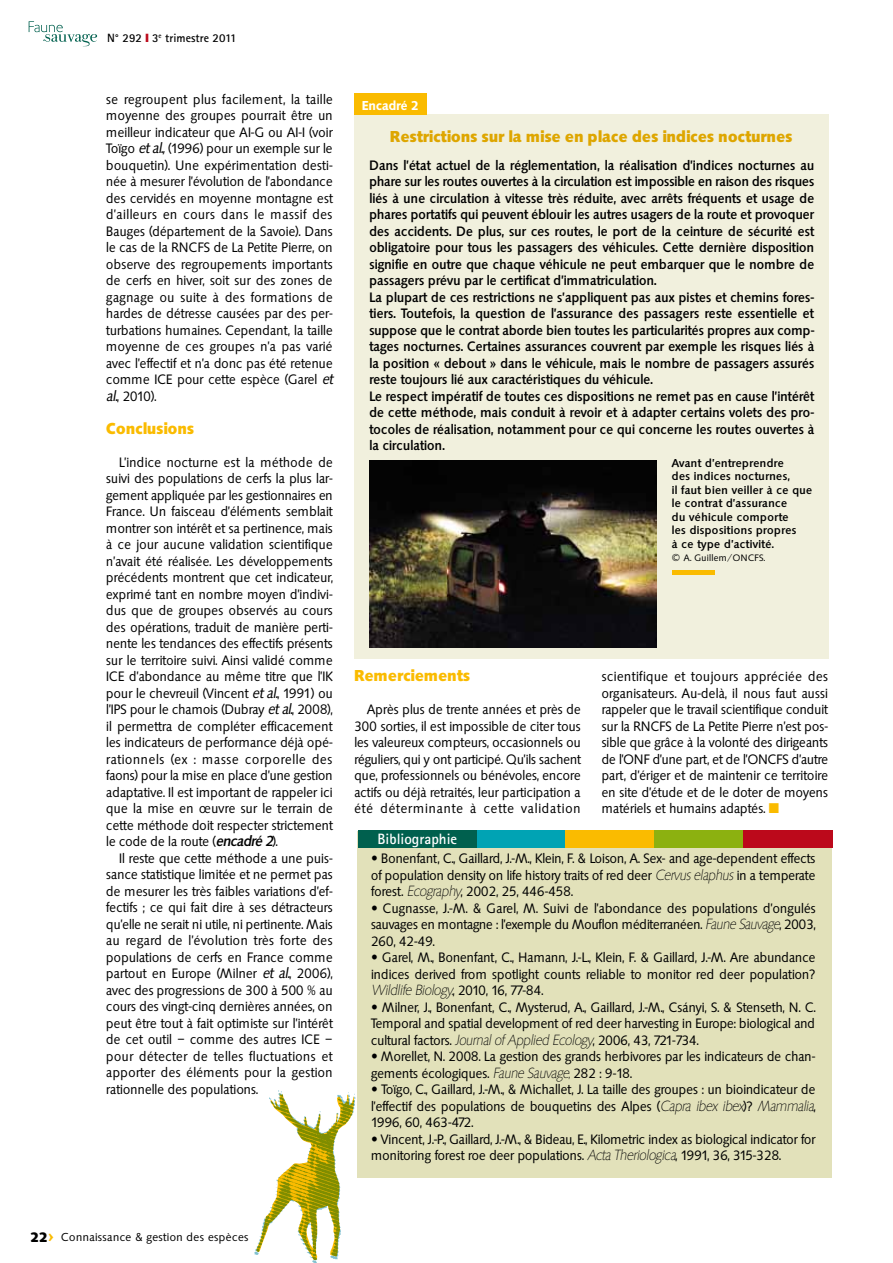
<style>
.page{position:relative;width:893px;height:1263px;background:#fff}
.page>*{position:absolute;margin:0;border:0;box-sizing:border-box;transform-origin:0 0}
.t1{font:700 16.5px "Saxony";letter-spacing:-.02em;color:#dea600;scale:.95 1}
.t2{font:700 16.5px "Saxony";letter-spacing:-.02em;color:#fabb00;scale:.95 1}
.t3{font:700 15px "Rotis Sans Serif";color:#fff}
.t4{font:14.25px/16.5px "Saxony";letter-spacing:-.025em;color:#000;text-align:justify;scale:.95 1}
.t5{font:500 14.25px/16.5px "Saxony";letter-spacing:-.02em;color:#000;scale:.95 1}
.t6{font:700 14.25px "Saxony";color:#000;scale:.95 1}
.t7{font:600 13.5px "Saxony";letter-spacing:-.02em;color:#fff;scale:.95 1}
.t8{font:500 12px/13.5px "Saxony";color:#000}
.t9{font:12px "Saxony";color:#000}
.t10{font:700 12px "Rotis Sans Serif";color:#000}
.t11{font:9.75px "Saxony";color:#000}
.s1{color:#bc091b}
.s2{font-style:italic}
.s3{font-weight:500;font-style:italic}
.s4{color:#fabb00}
.s5{font-family:"Frutiger";font-weight:700}
.s6{font-weight:200;font-style:italic}
.s7{font-weight:700;font-size:18px;color:#fabb00}
</style>
<div class="page">
<svg style="left:29px;top:21px;width:68px;height:25px"></svg>
<div style="left:354px;top:114px;width:475px;height:545px;background:#f1f0dd"></div>
<div style="left:354px;top:93px;width:73px;height:21px;background:#fabb00"></div>
<img style="left:369px;top:460px;width:287px;height:187px">
<hr style="left:672px;top:570px;width:42px;height:4px;background:#fabb00">
<div style="left:357px;top:831px;width:475px;height:347px;background:#e2e1ba"></div>
<div style="left:476px;top:831px;width:90px;height:17px;background:#00a3b4"></div>
<div style="left:565px;top:831px;width:89px;height:17px;background:#fabb00"></div>
<div style="left:654px;top:831px;width:90px;height:17px;background:#8cb110"></div>
<div style="left:743px;top:831px;width:90px;height:17px;background:#bc091b"></div>
<div style="left:358px;top:831px;width:119px;height:17px;background:#00604e"></div>
<img style="left:254px;top:1090px;width:102px;height:173px">
<p class="t10" style="left:107px;top:30px;width:131px">N° 292 <span class="s1">❙</span> 3<sup>e</sup> trimestre 2011</p>
<p class="t4" style="left:106px;top:91px;width:240px">se regroupent plus facilement, la taille moyenne des groupes pourrait être un meilleur indicateur que AI-G ou AI-I (voir Toïgo <span class="s2">et al.,</span> (1996) pour un exemple sur le bouquetin). Une expérimentation desti&shy;née à mesurer l’évolution de l’abondance des cervidés en moyenne montagne est d’ailleurs en cours dans le massif des Bauges (département de la Savoie). Dans le cas de la RNCFS de La Petite Pierre, on observe des regroupements importants de cerfs en hiver, soit sur des zones de gagnage ou suite à des formations de hardes de détresse causées par des per&shy;turbations humaines. Cependant, la taille moyenne de ces groupes n’a pas varié avec l’effectif et n’a donc pas été retenue comme ICE pour cette espèce (Garel <span class="s2">et al.</span>, 2010).</p>
<p class="t2" style="left:106px;top:419px;width:95px">Conclusions</p>
<p class="t4" style="left:106px;top:454px;width:240px;text-indent:13px">L’indice nocturne est la méthode de suivi des populations de cerfs la plus lar&shy;gement appliquée par les gestionnaires en France. Un faisceau d’éléments semblait montrer son intérêt et sa pertinence, mais à ce jour aucune validation scientifique n’avait été réalisée. Les développements précédents montrent que cet indicateur, exprimé tant en nombre moyen d’indivi&shy;dus que de groupes observés au cours des opérations, traduit de manière perti&shy;nente les tendances des effectifs présents sur le territoire suivi. Ainsi validé comme ICE d’abondance au même titre que l’IK pour le chevreuil (Vincent <span class="s2">et al.</span>, 1991) ou l’IPS pour le chamois (Dubray <span class="s2">et al.</span>, 2008), il permettra de compléter efficacement les indicateurs de performance déjà opé&shy;rationnels (ex : masse corporelle des faons) pour la mise en place d’une gestion adaptative. Il est important de rappeler ici que la mise en œuvre sur le terrain de cette méthode doit respecter strictement le code de la route (<span class="s3">encadré 2</span>).</p>
<p class="t4" style="left:106px;top:850px;width:240px;text-indent:13px">Il reste que cette méthode a une puis&shy;sance statistique limitée et ne permet pas de mesurer les très faibles variations d’ef&shy;fectifs ; ce qui fait dire à ses détracteurs qu’elle ne serait ni utile, ni pertinente. Mais au regard de l’évolution très forte des populations de cerfs en France comme partout en Europe (Milner <span class="s2">et al.</span>, 2006), avec des progressions de 300 à 500 % au cours des vingt-cinq dernières années, on peut être tout à fait optimiste sur l’intérêt de cet outil – comme des autres ICE – pour détecter de telles fluctuations et apporter des éléments pour la gestion rationnelle des populations.</p>
<p class="t7" style="left:362px;top:98px;width:61px">Encadré 2</p>
<p class="t1" style="left:390px;top:127px;width:425px">Restrictions sur la mise en place des indices nocturnes</p>
<p class="t5" style="left:369px;top:157px;width:470px">Dans l’état actuel de la réglementation, la réalisation d’indices nocturnes au phare sur les routes ouvertes à la circulation est impossible en raison des risques liés à une circulation à vitesse très réduite, avec arrêts fréquents et usage de phares portatifs qui peuvent éblouir les autres usagers de la route et provoquer des accidents. De plus, sur ces routes, le port de la ceinture de sécurité est obligatoire pour tous les passagers des véhicules. Cette dernière disposition signifie en outre que chaque véhicule ne peut embarquer que le nombre de passagers prévu par le certificat d’immatriculation.<br>La plupart de ces restrictions ne s’appliquent pas aux pistes et chemins fores&shy;tiers. Toutefois, la question de l’assurance des passagers reste essentielle et suppose que le contrat aborde bien toutes les particularités propres aux comp&shy;tages nocturnes. Certaines assurances couvrent par exemple les risques liés à la position « debout » dans le véhicule, mais le nombre de passagers assurés reste toujours lié aux caractéristiques du véhicule.<br>Le respect impératif de toutes ces dispositions ne remet pas en cause l’intérêt de cette méthode, mais conduit à revoir et à adapter certains volets des pro&shy;tocoles de réalisation, notamment pour ce qui concerne les routes ouvertes à la circulation.</p>
<p class="t8" style="left:672px;top:456px;width:142px">Avant d’entreprendre<br>des indices nocturnes,<br>il faut bien veiller à ce que le contrat d’assurance<br>du véhicule comporte<br>les dispositions propres<br>à ce type d’activité.</p>
<p class="t11" style="left:672px;top:552px;width:95px">© A. Guillem/ONCFS.</p>
<p class="t2" style="left:354px;top:666px;width:124px">Remerciements</p>
<p class="t4" style="left:354px;top:701px;width:240px;text-indent:13px">Après plus de trente années et près de 300 sorties, il est impossible de citer tous les valeureux compteurs, occasionnels ou réguliers, qui y ont participé. Qu’ils sachent que, professionnels ou bénévoles, encore actifs ou déjà retraités, leur participation a été déterminante à cette validation</p>
<p class="t3" style="left:377px;top:830px;width:81px">Bibliographie</p>
<p class="t4" style="left:602px;top:668px;width:240px">scientifique et toujours appréciée des organisateurs. Au-delà, il nous faut aussi rappeler que le travail scientifique conduit sur la RNCFS de La Petite Pierre n’est pos&shy;sible que grâce à la volonté des dirigeants de l’ONF d’une part, et de l’ONCFS d’autre part, d’ériger et de maintenir ce territoire en site d’étude et de le doter de moyens matériels et humains adaptés. <span class="s4">■</span></p>
<p class="t4" style="left:371px;top:850px;width:470px"><span class="s5">•</span> Bonenfant, C., Gaillard, J.-M., Klein, F. &amp; Loison, A. Sex- and age-dependent effects of population density on life history traits of red deer <span class="s6">Cervus elaphus</span> in a temperate forest. <span class="s6">Ecography</span>, 2002, 25, 446-458.</p>
<p class="t4" style="left:371px;top:900px;width:470px"><span class="s5">•</span> Cugnasse, J.-M. &amp; Garel, M. Suivi de l’abondance des populations d’ongulés sauvages en montagne : l’exemple du Mouflon méditerranéen. <span class="s6">Faune Sauvage</span>, 2003, 260, 42-49.</p>
<p class="t4" style="left:371px;top:949px;width:470px"><span class="s5">•</span> Garel, M., Bonenfant, C., Hamann, J.-L., Klein, F. &amp; Gaillard, J.-M. Are abundance indices derived from spotlight counts reliable to monitor red deer population?<br><span class="s6">Wildlife Biology.</span>, 2010, 16, 77-84.</p>
<p class="t4" style="left:371px;top:999px;width:470px"><span class="s5">•</span> Milner, J., Bonenfant, C., Mysterud, A., Gaillard, J.-M., Csányi, S. &amp; Stenseth, N. C.<br>Temporal and spatial development of red deer harvesting in Europe: biological and cultural factors. <span class="s6">Journal of Applied Ecology</span>, 2006, 43, 721-734.</p>
<p class="t4" style="left:371px;top:1048px;width:470px"><span class="s5">•</span> Morellet, N. 2008. La gestion des grands herbivores par les indicateurs de chan&shy;gements écologiques. <span class="s6">Faune Sauvage,</span> 282 : 9-18.</p>
<p class="t4" style="left:371px;top:1081px;width:470px"><span class="s5">•</span> Toïgo, C., Gaillard, J.-M., &amp; Michallet, J. La taille des groupes : un bioindicateur de l’effectif des populations de bouquetins des Alpes (<span class="s6">Capra ibex ibex</span>)? <span class="s6">Mammalia</span>, 1996, 60, 463-472.</p>
<p class="t4" style="left:371px;top:1131px;width:470px"><span class="s5">•</span> Vincent, J.-P., Gaillard, J.-M., &amp; Bideau, E., Kilometric index as biological indicator for monitoring forest roe deer populations. <span class="s6">Acta Theriologica</span>, 1991, 36, 315-328.</p>
<p class="t9" style="left:49px;top:1230px;width:202px"><span class="s7">&gt;</span> Connaissance &amp; gestion des espèces</p>
<p class="t6" style="left:31px;top:1229px;width:20px">22</p>
</div>
